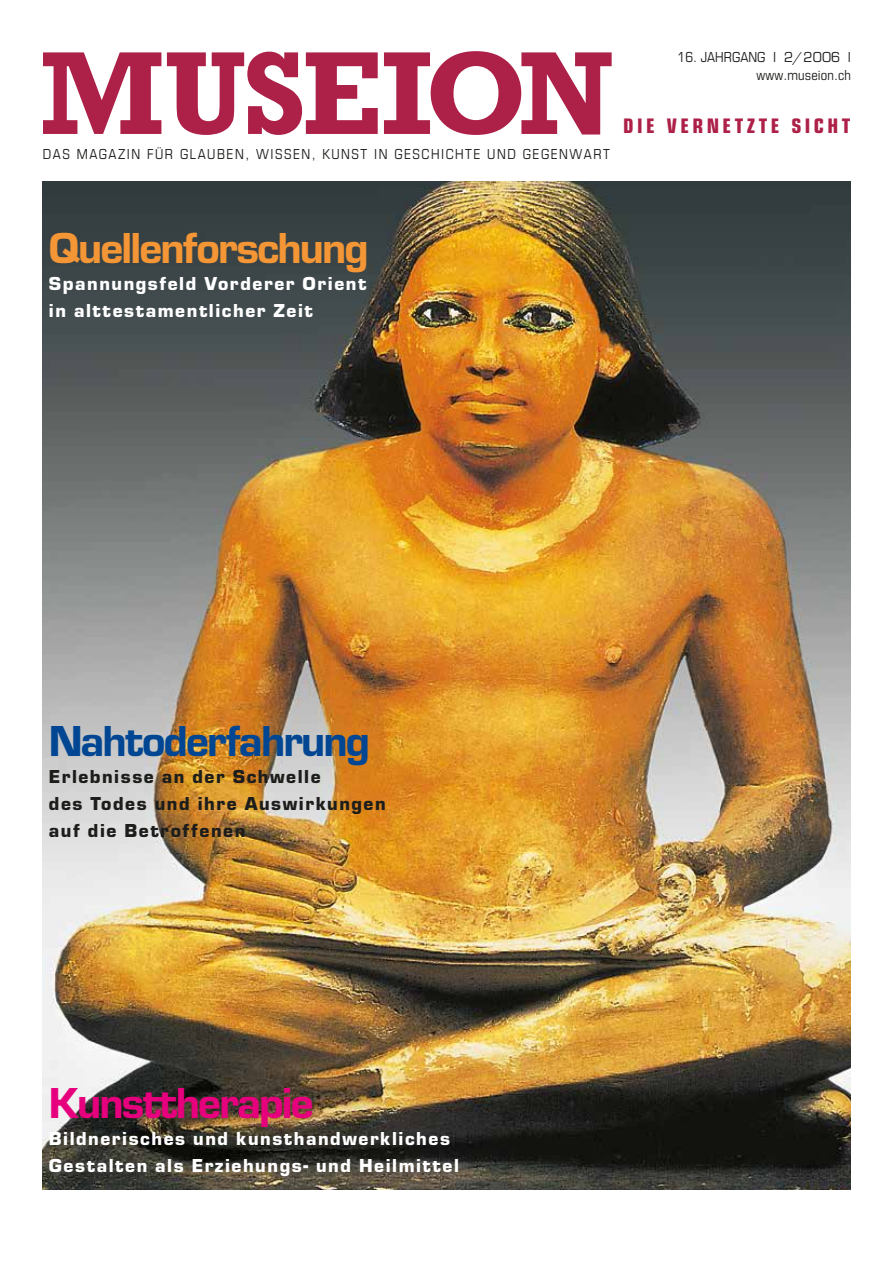
<style>
.page{position:relative;width:893px;height:1263px;background:#fff}
.page>*{position:absolute;margin:0;border:0;box-sizing:border-box;transform-origin:0 0}
.museion_titel_2007_1{font:700 120px "Rockwell";letter-spacing:-.035em;color:#ad2048}
.untertitel_3_2006_2{font:45px "Eurostile Hea";letter-spacing:-.04em;color:#f49635}
.untertitel_3_2006_2-2{font:45px "Eurostile Hea";letter-spacing:-.04em;color:#004692}
.t1{font:45px "Eurostile Hea";letter-spacing:-.04em;color:#e6007d}
.Normal_2007_1_MDE_in{font:21.75px "Eurostile Con Hea";letter-spacing:.16em;color:#ad2048}
.untertitel_mehrzeili{font:900 19.5px/27px "Eurostile";letter-spacing:.08em;color:#fff}
.untertitel_mehrzeili-2{font:900 19.5px/27px "Eurostile";letter-spacing:.08em;color:#1d1d1b}
.Normal_2007_4_MDE_in{font:15px "Eurostile Con";letter-spacing:.1em;color:#1d1d1b}
.Normal_2006_2_MDE_in{font:15px "Eurostile Con";letter-spacing:.01em;color:#1d1d1b}
.s1{font-family:"Eurostile"}
</style>
<div class="page">
<img style="left:43px;top:181px;width:807px;height:1008px">
<p class="museion_titel_2007_1" style="left:40px;top:21px;width:575px">MUSEION</p>
<p class="Normal_2007_4_MDE_in" style="left:43px;top:143px;width:568px">DAS MAGAZIN FÜR GLAUBEN, WISSEN, KUNST IN GESCHICHTE UND GEGENWART</p>
<p class="Normal_2006_2_MDE_in" style="left:678px;top:47px;width:175px">16. JAHRGANG I <span class="s1">2/2006</span> I</p>
<p class="Normal_2006_2_MDE_in" style="left:756px;top:65px;width:96px">www.museion.ch</p>
<p class="Normal_2007_1_MDE_in" style="left:623px;top:110px;width:229px">DIE VERNETZTE SICHT</p>
<p class="untertitel_3_2006_2" style="left:49px;top:217px;width:321px">Quellenforschung</p>
<p class="untertitel_mehrzeili" style="left:49px;top:269px;width:319px">Spannungsfeld Vorderer Orient in alttestamentlicher Zeit</p>
<p class="untertitel_3_2006_2-2" style="left:49px;top:709px;width:323px">Nahtoderfahrung</p>
<p class="untertitel_mehrzeili-2" style="left:49px;top:762px;width:338px">Erlebnisse an der Schwelle<br>des Todes und ihre Auswirkungen auf die Betroffenen</p>
<p class="t1" style="left:49px;top:1072px;width:266px">Kunsttherapie</p>
<p class="untertitel_mehrzeili" style="left:49px;top:1124px;width:412px">Bildnerisches und kunsthandwerkliches<br>Gestalten als Erziehungs- und Heilmittel</p>
</div>
